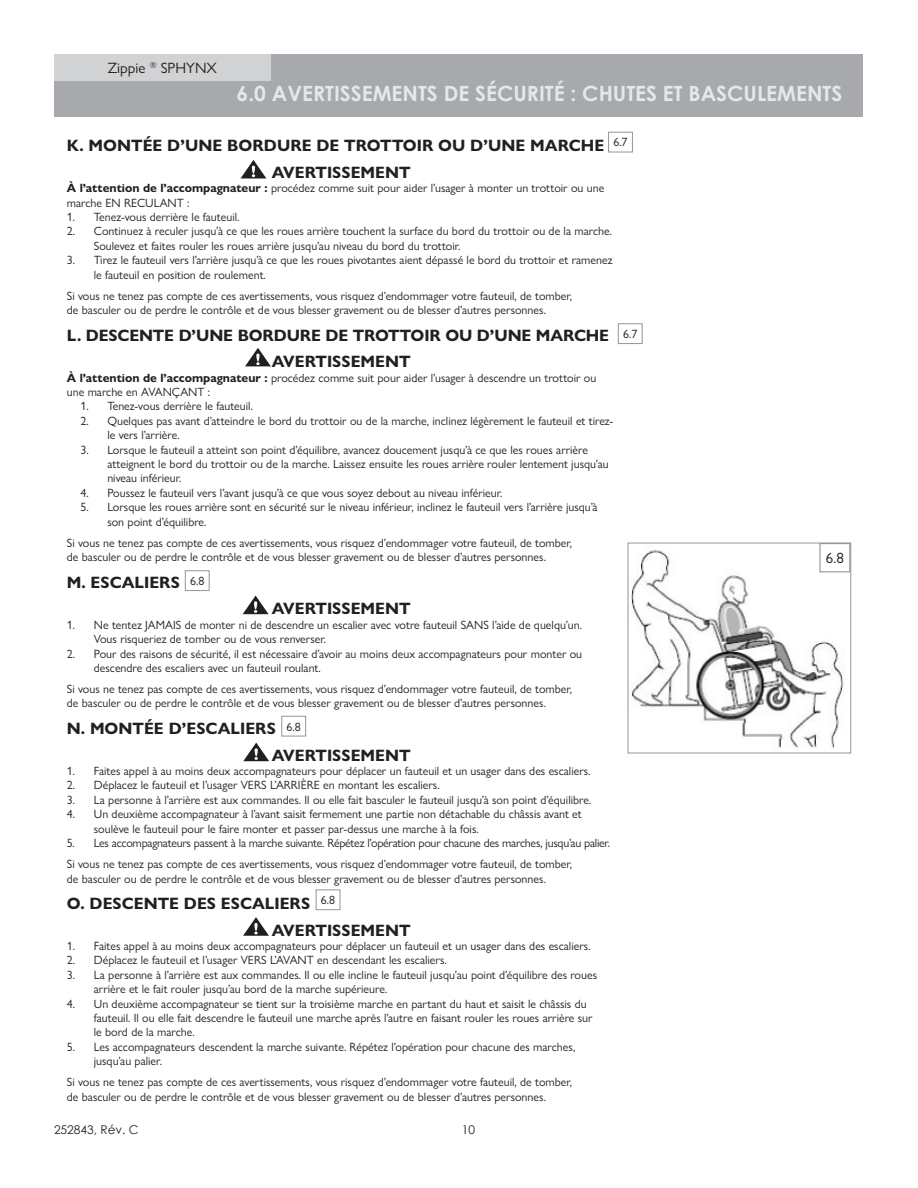
<style>
.page{position:relative;width:918px;height:1188px;background:#fff}
.page>*{position:absolute;margin:0;border:0;box-sizing:border-box;transform-origin:0 0}
.t1{font:700 21px "Century Gothic";color:#e6e7e9}
.t2{font:700 16.5px "Gill Sans Nova";color:#231f20}
.t3{font:15px "Gill Sans Nova";color:#231f20}
.t4{font:12px/14.4px "Gill Sans Nova";color:#231f20}
.t5{font:12px "Gill Sans Nova";letter-spacing:-.02em;color:#231f20}
.t6{font:12px "Century Gothic";color:#231f20}
.s1{font-weight:700}
</style>
<div class="page">
<div style="left:54px;top:54px;width:808px;height:63px;background:#a8a9ad"></div>
<div style="left:54px;top:54px;width:217px;height:26px;background:#d1d2d4"></div>
<svg style="left:241px;top:160px;width:25px;height:18px"></svg>
<div style="left:608px;top:132px;width:25px;height:20px;border:1px solid #939598"></div>
<div style="left:618px;top:323px;width:25px;height:21px;border:1px solid #939598"></div>
<svg style="left:245px;top:348px;width:26px;height:18px"></svg>
<div style="left:185px;top:570px;width:25px;height:21px;border:1px solid #939598"></div>
<svg style="left:243px;top:596px;width:26px;height:18px"></svg>
<div style="left:281px;top:716px;width:25px;height:21px;border:1px solid #939598"></div>
<svg style="left:243px;top:743px;width:26px;height:18px"></svg>
<div style="left:316px;top:889px;width:24px;height:21px;border:1px solid #939598"></div>
<svg style="left:243px;top:917px;width:26px;height:19px"></svg>
<img style="left:631px;top:550px;width:218px;height:198px">
<div style="left:628px;top:543px;width:223px;height:210px;border:1px solid #939598"></div>
<div style="left:820px;top:544px;width:30px;height:28px;background:#fff"></div>
<div style="left:819px;top:543px;width:31px;height:29px;border:1px solid #939598"></div>
<p class="t3" style="left:108px;top:58px;width:111px">Zippie <sup>®</sup> SPHYNX</p>
<p class="t1" style="left:237px;top:78px;width:607px">6.0 AVERTISSEMENTS DE SÉCURITÉ : CHUTES ET BASCULEMENTS</p>
<p class="t2" style="left:67px;top:135px;width:539px">K. MONTÉE D’UNE BORDURE DE TROTTOIR OU D’UNE MARCHE</p>
<p class="t2" style="left:272px;top:162px;width:140px">AVERTISSEMENT</p>
<p class="t4" style="left:67px;top:181px;width:539px"><span class="s1">À l’attention de l’accompagnateur :</span> procédez comme suit pour aider l’usager à monter un trottoir ou une marche EN RECULANT :</p>
<p class="t4" style="left:67px;top:210px;width:174px">1. Tenez-vous derrière le fauteuil.</p>
<p class="t4" style="left:94px;top:224px;width:520px;text-indent:-27px">2. Continuez à reculer jusqu’à ce que les roues arrière touchent la surface du bord du trottoir ou de la marche.<br>Soulevez et faites rouler les roues arrière jusqu’au niveau du bord du trottoir.</p>
<p class="t4" style="left:94px;top:253px;width:520px;text-indent:-27px">3. Tirez le fauteuil vers l’arrière jusqu’à ce que les roues pivotantes aient dépassé le bord du trottoir et ramenez le fauteuil en position de roulement.</p>
<p class="t4" style="left:67px;top:288px;width:507px">Si vous ne tenez pas compte de ces avertissements, vous risquez d’endommager votre fauteuil, de tomber, de basculer ou de perdre le contrôle et de vous blesser gravement ou de blesser d’autres personnes.</p>
<p class="t2" style="left:67px;top:325px;width:544px">L. DESCENTE D’UNE BORDURE DE TROTTOIR OU D’UNE MARCHE</p>
<p class="t2" style="left:272px;top:351px;width:140px">AVERTISSEMENT</p>
<p class="t4" style="left:67px;top:370px;width:531px"><span class="s1">À l’attention de l’accompagnateur :</span> procédez comme suit pour aider l’usager à descendre un trottoir ou une marche en AVANÇANT :</p>
<p class="t4" style="left:80px;top:399px;width:174px">1. Tenez-vous derrière le fauteuil.</p>
<p class="t4" style="left:107px;top:413px;width:508px;text-indent:-27px">2. Quelques pas avant d’atteindre le bord du trottoir ou de la marche, inclinez légèrement le fauteuil et tirez&shy;le vers l’arrière.</p>
<p class="t4" style="left:107px;top:442px;width:503px;text-indent:-27px">3. Lorsque le fauteuil a atteint son point d’équilibre, avancez doucement jusqu’à ce que les roues arrière atteignent le bord du trottoir ou de la marche. Laissez ensuite les roues arrière rouler lentement jusqu’au niveau inférieur.</p>
<p class="t4" style="left:80px;top:485px;width:424px">4. Poussez le fauteuil vers l’avant jusqu’à ce que vous soyez debout au niveau inférieur.</p>
<p class="t4" style="left:107px;top:500px;width:492px;text-indent:-27px">5. Lorsque les roues arrière sont en sécurité sur le niveau inférieur, inclinez le fauteuil vers l’arrière jusqu’à son point d’équilibre.</p>
<p class="t4" style="left:67px;top:535px;width:507px">Si vous ne tenez pas compte de ces avertissements, vous risquez d’endommager votre fauteuil, de tomber, de basculer ou de perdre le contrôle et de vous blesser gravement ou de blesser d’autres personnes.</p>
<p class="t2" style="left:67px;top:572px;width:115px">M. ESCALIERS</p>
<p class="t2" style="left:272px;top:598px;width:140px">AVERTISSEMENT</p>
<p class="t4" style="left:94px;top:617px;width:490px;text-indent:-27px">1. Ne tentez JAMAIS de monter ni de descendre un escalier avec votre fauteuil SANS l’aide de quelqu’un.<br>Vous risqueriez de tomber ou de vous renverser.</p>
<p class="t4" style="left:94px;top:646px;width:490px;text-indent:-27px">2. Pour des raisons de sécurité, il est nécessaire d’avoir au moins deux accompagnateurs pour monter ou descendre des escaliers avec un fauteuil roulant.</p>
<p class="t4" style="left:67px;top:682px;width:507px">Si vous ne tenez pas compte de ces avertissements, vous risquez d’endommager votre fauteuil, de tomber, de basculer ou de perdre le contrôle et de vous blesser gravement ou de blesser d’autres personnes.</p>
<p class="t2" style="left:67px;top:718px;width:211px">N. MONTÉE D’ESCALIERS</p>
<p class="t2" style="left:272px;top:745px;width:140px">AVERTISSEMENT</p>
<p class="t4" style="left:67px;top:764px;width:525px">1. Faites appel à au moins deux accompagnateurs pour déplacer un fauteuil et un usager dans des escaliers.</p>
<p class="t4" style="left:67px;top:778px;width:375px">2. Déplacez le fauteuil et l’usager VERS L’ARRIÈRE en montant les escaliers.</p>
<p class="t4" style="left:67px;top:792px;width:526px">3. La personne à l’arrière est aux commandes. Il ou elle fait basculer le fauteuil jusqu’à son point d’équilibre.</p>
<p class="t4" style="left:94px;top:807px;width:489px;text-indent:-27px">4. Un deuxième accompagnateur à l’avant saisit fermement une partie non détachable du châssis avant et soulève le fauteuil pour le faire monter et passer par-dessus une marche à la fois.</p>
<p class="t5" style="left:67px;top:836px;width:545px">5. Les accompagnateurs passent à la marche suivante. Répétez l’opération pour chacune des marches, jusqu’au palier.</p>
<p class="t4" style="left:67px;top:857px;width:507px">Si vous ne tenez pas compte de ces avertissements, vous risquez d’endommager votre fauteuil, de tomber, de basculer ou de perdre le contrôle et de vous blesser gravement ou de blesser d’autres personnes.</p>
<p class="t2" style="left:67px;top:893px;width:245px">O. DESCENTE DES ESCALIERS</p>
<p class="t2" style="left:272px;top:920px;width:140px">AVERTISSEMENT</p>
<p class="t4" style="left:67px;top:939px;width:525px">1. Faites appel à au moins deux accompagnateurs pour déplacer un fauteuil et un usager dans des escaliers.</p>
<p class="t4" style="left:67px;top:953px;width:382px">2. Déplacez le fauteuil et l’usager VERS L’AVANT en descendant les escaliers.</p>
<p class="t4" style="left:94px;top:967px;width:505px;text-indent:-27px">3. La personne à l’arrière est aux commandes. Il ou elle incline le fauteuil jusqu’au point d’équilibre des roues arrière et le fait rouler jusqu’au bord de la marche supérieure.</p>
<p class="t4" style="left:94px;top:996px;width:500px;text-indent:-27px">4. Un deuxième accompagnateur se tient sur la troisième marche en partant du haut et saisit le châssis du fauteuil. Il ou elle fait descendre le fauteuil une marche après l’autre en faisant rouler les roues arrière sur le bord de la marche.</p>
<p class="t4" style="left:94px;top:1039px;width:483px;text-indent:-27px">5. Les accompagnateurs descendent la marche suivante. Répétez l’opération pour chacune des marches, jusqu’au palier.</p>
<p class="t4" style="left:67px;top:1075px;width:507px">Si vous ne tenez pas compte de ces avertissements, vous risquez d’endommager votre fauteuil, de tomber, de basculer ou de perdre le contrôle et de vous blesser gravement ou de blesser d’autres personnes.</p>
<p class="t4" style="left:613px;top:135px;width:16px">6.7</p>
<p class="t4" style="left:623px;top:327px;width:16px">6.7</p>
<p class="t3" style="left:826px;top:549px;width:19px">6.8</p>
<p class="t4" style="left:190px;top:574px;width:16px">6.8</p>
<p class="t4" style="left:287px;top:719px;width:16px">6.8</p>
<p class="t4" style="left:321px;top:893px;width:16px">6.8</p>
<p class="t6" style="left:54px;top:1121px;width:86px">252843, Rév. C</p>
<p class="t6" style="left:462px;top:1121px;width:15px">10</p>
</div>
